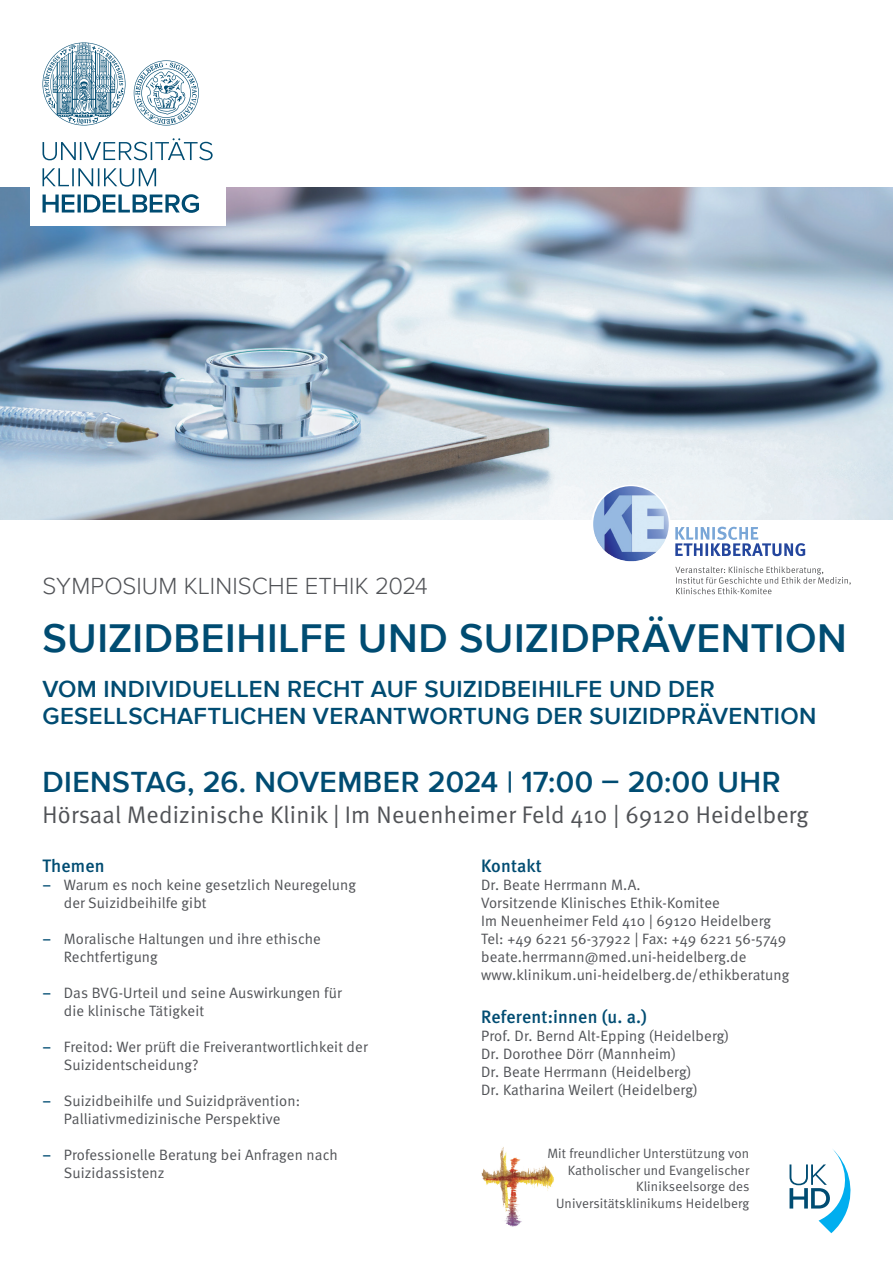
<style>
.page{position:relative;width:893px;height:1263px;background:#fff}
.page>*{position:absolute;margin:0;border:0;box-sizing:border-box;transform-origin:0 0}
.t1{font:600 41.25px "Proxima Nova";letter-spacing:.01em;color:#004c72}
.t2{font:600 30px "Proxima Nova";letter-spacing:.015em;color:#004c72}
.t3{font:600 24px "Proxima Nova";letter-spacing:.015em;color:#004c72}
.t4{font:24px "Meta Normal";letter-spacing:.01em;color:#515357}
.t5{font:300 24px "Proxima Nova";letter-spacing:.005em;color:#515357}
.t6{font:500 18px "Meta";letter-spacing:.01em;color:#004c72}
.t7{font:15px/18px "Meta Normal";letter-spacing:.01em;color:#515357}
.t8{font:13.5px "Meta Normal";letter-spacing:.01em;color:#515357}
.s1{font-family:"Meta";font-weight:500;color:#004c72}
</style>
<div class="page">
<img style="left:0;top:188px;width:893px;height:332px">
<div style="left:30px;top:30px;width:195px;height:195px;background:#fff"></div>
<svg style="left:43px;top:194px;width:156px;height:19px"></svg>
<svg style="left:43px;top:168px;width:113px;height:19px"></svg>
<svg style="left:43px;top:138px;width:170px;height:22px"></svg>
<svg style="left:134px;top:60px;width:65px;height:65px"></svg>
<svg style="left:43px;top:43px;width:82px;height:82px"></svg>
<svg style="left:789px;top:1149px;width:62px;height:84px"></svg>
<img style="left:481px;top:1147px;width:73px;height:80px">
<div style="left:591px;top:485px;width:80px;height:79px;background:#fff;border-radius:50%"></div>
<img style="left:593px;top:486px;width:76px;height:76px;border-radius:38px">
<svg style="left:675px;top:566px;width:176px;height:28px"></svg>
<svg style="left:675px;top:527px;width:130px;height:29px"></svg>
<p class="t5" style="left:43px;top:568px;width:387px">SYMPOSIUM KLINISCHE ETHIK 2024</p>
<p class="t1" style="left:43px;top:608px;width:806px">SUIZIDBEIHILFE UND SUIZIDPRÄVENTION</p>
<p class="t3" style="left:43px;top:671px;width:674px">VOM INDIVIDUELLEN RECHT AUF SUIZIDBEIHILFE UND DER</p>
<p class="t3" style="left:43px;top:698px;width:775px">GESELLSCHAFTLICHEN VERANTWORTUNG DER SUIZIDPRÄVENTION</p>
<p class="t2" style="left:43px;top:759px;width:740px">DIENSTAG, 26. NOVEMBER 2024 | 17:00 – 20:00 UHR</p>
<p class="t4" style="left:43px;top:801px;width:768px">Hörsaal Medizinische Klinik | Im Neuenheimer Feld 410 | 69120 Heidelberg</p>
<p class="t6" style="left:43px;top:855px;width:64px">Themen</p>
<p class="t7" style="left:64px;top:876px;width:294px;text-indent:-21px"><span class="s1">–</span> Warum es noch keine gesetzlich Neuregelung der Suizidbeihilfe gibt</p>
<p class="t7" style="left:64px;top:930px;width:259px;text-indent:-21px"><span class="s1">–</span> Moralische Haltungen und ihre ethische<br>Rechtfertigung</p>
<p class="t7" style="left:64px;top:984px;width:280px;text-indent:-21px"><span class="s1">–</span> Das BVG-Urteil und seine Auswirkungen für die klinische Tätigkeit</p>
<p class="t7" style="left:64px;top:1038px;width:305px;text-indent:-21px"><span class="s1">–</span> Freitod: Wer prüft die Freiverantwortlichkeit der<br>Suizidentscheidung?</p>
<p class="t7" style="left:43px;top:1092px;width:259px;text-align:center"><span class="s1">–</span> Suizidbeihilfe und Suizidprävention:<br>Palliativmedizinische Perspektive</p>
<p class="t7" style="left:64px;top:1146px;width:275px;text-indent:-21px"><span class="s1">–</span> Professionelle Beratung bei Anfragen nach<br>Suizidassistenz</p>
<p class="t8" style="left:547px;top:1146px;width:203px">Mit freundlicher Unterstützung von</p>
<p class="t6" style="left:481px;top:855px;width:62px">Kontakt</p>
<p class="t7" style="left:481px;top:876px;width:161px">Dr. Beate Herrmann M.A.</p>
<p class="t7" style="left:481px;top:894px;width:240px">Vorsitzende Klinisches Ethik-Komitee</p>
<p class="t7" style="left:481px;top:912px;width:291px">Im Neuenheimer Feld 410 | 69120 Heidelberg</p>
<p class="t7" style="left:481px;top:930px;width:307px">Tel: +49 6221 56-37922 | Fax: +49 6221 56-5749</p>
<p class="t7" style="left:481px;top:948px;width:267px">beate.herrmann@med.uni-heidelberg.de</p>
<p class="t7" style="left:481px;top:966px;width:310px">www.klinikum.uni-heidelberg.de/ethikberatung</p>
<p class="t6" style="left:481px;top:1006px;width:167px">Referent:innen (u. a.)</p>
<p class="t7" style="left:481px;top:1027px;width:250px">Prof. Dr. Bernd Alt-Epping (Heidelberg)</p>
<p class="t7" style="left:481px;top:1045px;width:197px">Dr. Dorothee Dörr (Mannheim)</p>
<p class="t7" style="left:481px;top:1063px;width:212px">Dr. Beate Herrmann (Heidelberg)</p>
<p class="t7" style="left:481px;top:1081px;width:218px">Dr. Katharina Weilert (Heidelberg)</p>
<p class="t8" style="left:568px;top:1162px;width:183px">Katholischer und Evangelischer</p>
<p class="t8" style="left:636px;top:1179px;width:115px">Klinikseelsorge des</p>
<p class="t8" style="left:556px;top:1195px;width:195px">Universitätsklinikums Heidelberg</p>
</div>
